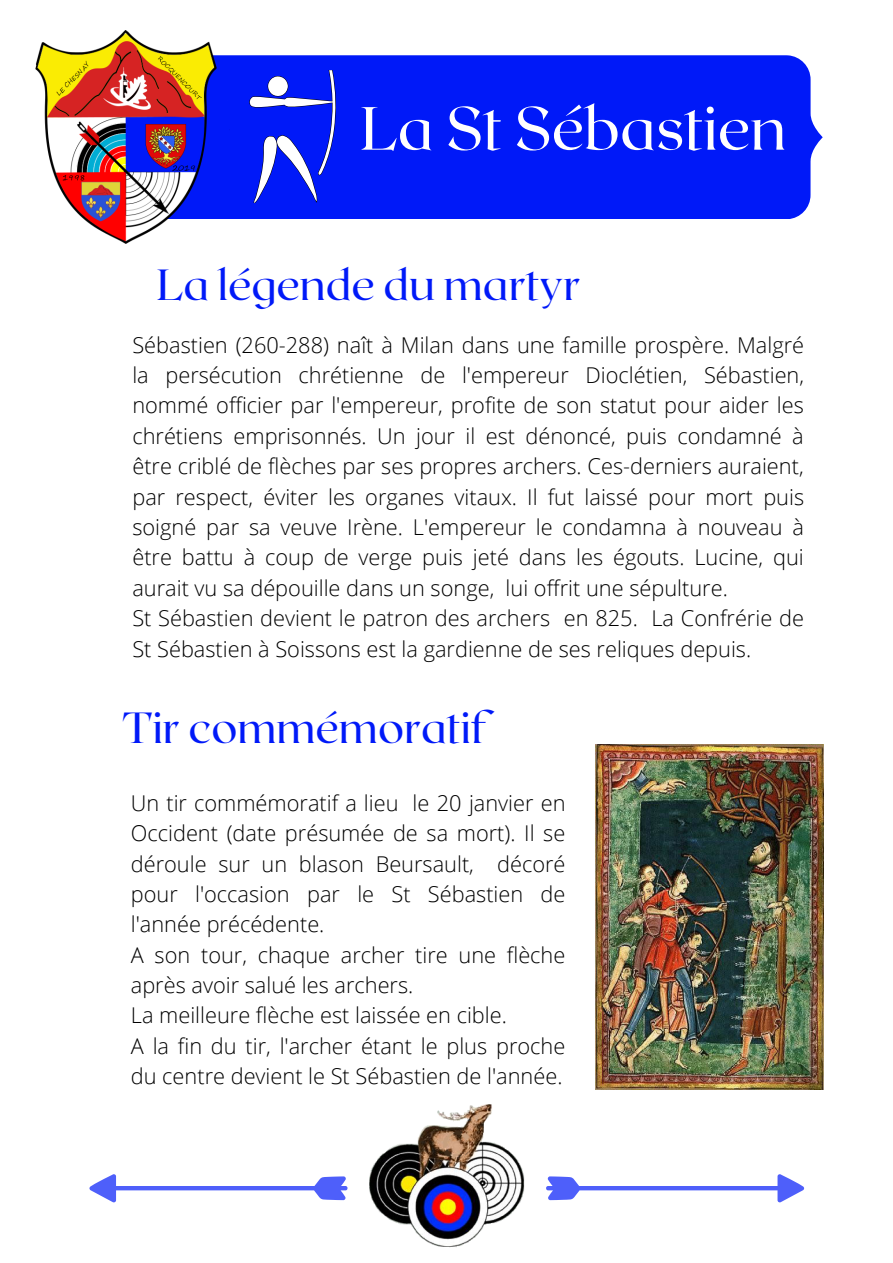
<style>
.page{position:relative;width:893px;height:1263px;background:#fff}
.page>*{position:absolute;margin:0;border:0;box-sizing:border-box;transform-origin:0 0}
.t1{font:60.75px "Roxborough CF";color:#fff}
.t2{font:43.5px "Roxborough CF";color:#0019f8}
.t3{font:300 21.75px/30.4px "Open Sans";color:#000}
</style>
<div class="page">
<div style="left:229px;top:55px;width:593px;height:164px;background:#0019f8"></div>
<img style="left:36px;top:31px;width:193px;height:213px">
<svg style="left:249px;top:70px;width:87px;height:133px"></svg>
<svg style="left:89px;top:1174px;width:259px;height:28px"></svg>
<svg style="left:546px;top:1174px;width:258px;height:28px"></svg>
<img style="left:369px;top:1104px;width:156px;height:143px">
<img style="left:596px;top:744px;width:228px;height:345px">
<h1 class="t1" style="left:360px;top:89px;width:427px">La St Sébastien</h1>
<h2 class="t2" style="left:157px;top:257px;width:425px">La légende du martyr</h2>
<p class="t3" style="left:132px;top:329px;width:673px">Sébastien (260-288) naît à Milan dans une famille prospère. Malgré la persécution chrétienne de l'empereur Dioclétien, Sébastien, nommé officier par l'empereur, profite de son statut pour aider les chrétiens emprisonnés. Un jour il est dénoncé, puis condamné à être criblé de flèches par ses propres archers. Ces-derniers auraient, par respect, éviter les organes vitaux. Il fut laissé pour mort puis soigné par sa veuve Irène. L'empereur le condamna à nouveau à être battu à coup de verge puis jeté dans les égouts. Lucine, qui aurait vu sa dépouille dans un songe, lui offrit une sépulture.<br>St Sébastien devient le patron des archers en 825. La Confrérie de St Sébastien à Soissons est la gardienne de ses reliques depuis.</p>
<h2 class="t2" style="left:123px;top:699px;width:366px">Tir commémoratif</h2>
<p class="t3" style="left:131px;top:787px;width:436px">Un tir commémoratif a lieu le 20 janvier en Occident (date présumée de sa mort). Il se déroule sur un blason Beursault, décoré pour l'occasion par le St Sébastien de l'année précédente.<br>A son tour, chaque archer tire une flèche après avoir salué les archers.<br>La meilleure flèche est laissée en cible.<br>A la fin du tir, l'archer étant le plus proche du centre devient le St Sébastien de l'année.</p>
</div>
